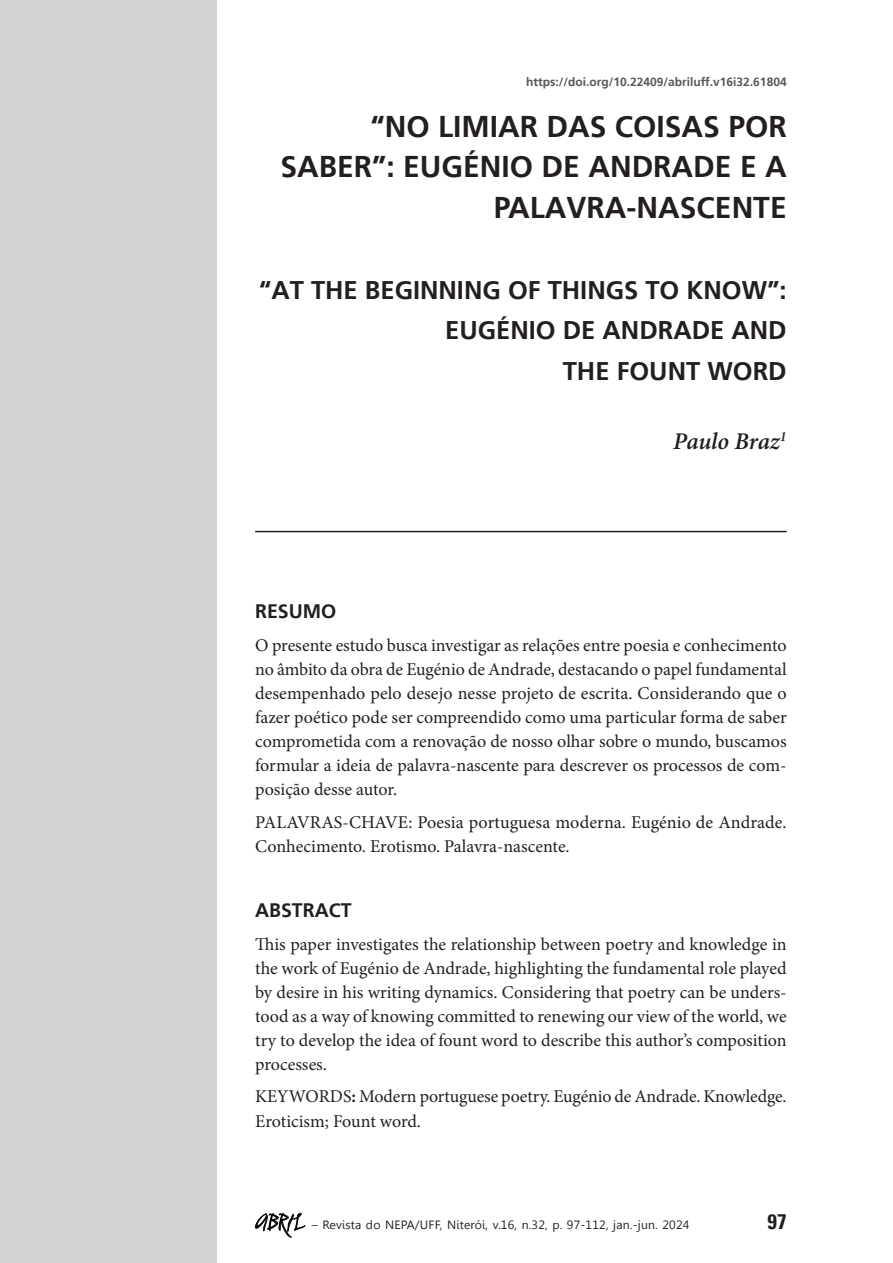
<style>
.page{position:relative;width:893px;height:1263px;background:#fff}
.page>*{position:absolute;margin:0;border:0;box-sizing:border-box;transform-origin:0 0}
.t1{font:700 30px/40.5px "Frutiger LT";color:#231f20;text-align:right}
.t2{font:700 25.5px/40.5px "Frutiger LT";color:#231f20;text-align:right}
.t3{font:italic 600 24px "Minion Pro";letter-spacing:-.01em;color:#231f20}
.t4{font:700 condensed 21px "Univers LT";color:#231f20}
.t5{font:700 19.5px "Frutiger LT";color:#231f20}
.t6{font:18px/24px "Minion Pro";color:#231f20;text-align:justify}
.t7{font:12px "Gisha";letter-spacing:.015em;color:#231f20}
.t8{font:700 12px "Frutiger LT";color:#57585a}
.s1{font-weight:700}
.s2{font-family:"Dali";font-size:18px}
</style>
<div class="page">
<div style="left:1px;top:0;width:216px;height:1263px;background:#d1d2d4"></div>
<svg style="left:0;top:0;width:1px;height:1263px"></svg>
<hr style="left:255px;top:531px;width:532px;height:1px;background:#231f20">
<p class="t8" style="left:526px;top:74px;width:262px">https://doi.org/10.22409/abriluff.v16i32.61804</p>
<h1 class="t1" style="left:280px;top:106px;width:508px">“NO LIMIAR DAS COISAS POR<br>SABER”: EUGÉNIO DE ANDRADE E A<br>PALAVRA-NASCENTE</h1>
<h2 class="t2" style="left:259px;top:270px;width:529px">“AT THE BEGINNING OF THINGS TO KNOW”:<br>EUGÉNIO DE ANDRADE AND<br>THE FOUNT WORD</h2>
<h3 class="t3" style="left:673px;top:424px;width:115px">Paulo Braz<sup>1</sup></h3>
<p class="t5" style="left:255px;top:600px;width:83px">RESUMO</p>
<p class="t6" style="left:255px;top:633px;width:533px">O presente estudo busca investigar as relações entre poesia e conhecimento no âmbito da obra de Eugénio de Andrade, destacando o papel fundamental desempenhado pelo desejo nesse projeto de escrita. Considerando que o fazer poético pode ser compreendido como uma particular forma de saber comprometida com a renovação de nosso olhar sobre o mundo, buscamos formular a ideia de palavra-nascente para descrever os processos de com&shy;posição desse autor.</p>
<p class="t6" style="left:255px;top:810px;width:533px">PALAVRAS-CHAVE: Poesia portuguesa moderna. Eugénio de Andrade.<br>Conhecimento. Erotismo. Palavra-nascente.</p>
<p class="t5" style="left:255px;top:899px;width:98px">ABSTRACT</p>
<p class="t6" style="left:255px;top:932px;width:533px">This paper investigates the relationship between poetry and knowledge in the work of Eugénio de Andrade, highlighting the fundamental role played by desire in his writing dynamics. Considering that poetry can be unders&shy;tood as a way of knowing committed to renewing our view of the world, we try to develop the idea of fount word to describe this author’s composition processes.</p>
<p class="t6" style="left:255px;top:1085px;width:533px">KEYWORDS<span class="s1">:</span> Modern portuguese poetry. Eugénio de Andrade. Knowledge.<br>Eroticism; Fount word.</p>
<p class="t7" style="left:255px;top:1217px;width:436px"><span class="s2">ABRIL</span> – Revista do NEPA/UFF, Niterói, v.16, n.32, p. 97-112, jan.-jun. 2024</p>
<p class="t4" style="left:767px;top:1208px;width:21px">97</p>
</div>
